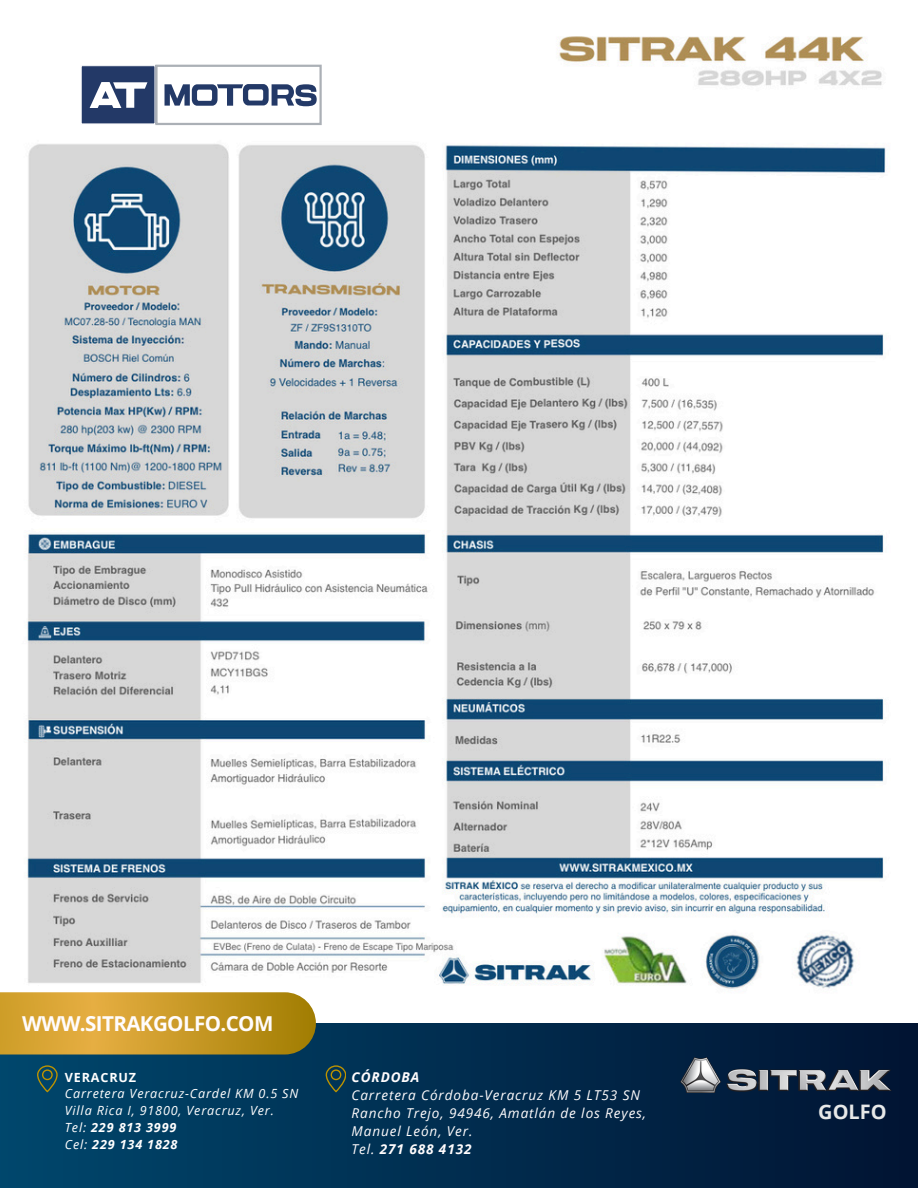
<style>
.page{position:relative;width:918px;height:1188px;background:#fff}
.page>*{position:absolute;margin:0;border:0;box-sizing:border-box;transform-origin:0 0}
.t1{font:700 20.55px "Open Sans";letter-spacing:-.03em;color:#fffcfd}
.t2{font:700 19.95px "Open Sans";color:#e7e8e8}
.t3{font:italic 13.5px "Open Sans";letter-spacing:.065em;color:#fffcfd}
.t4{font:italic 700 13.5px "Open Sans";letter-spacing:.065em;color:#fffcfd}
.t5{font:italic 12.6px "Open Sans";letter-spacing:.065em;color:#fff}
.t6{font:italic 700 12.6px "Open Sans";letter-spacing:.065em;color:#fff}
.t7{font:700 12.6px "Open Sans";letter-spacing:.065em;color:#fff}
.s1{font-weight:400}
</style>
<div class="page">
<img style="left:27px;top:36px;width:859px;height:953px">
<svg style="left:81px;top:65px;width:241px;height:60px"></svg>
<div style="left:0;top:1023px;width:918px;height:165px;background:linear-gradient(to right,#00476c,#011432)"></div>
<svg style="left:0;top:992px;width:316px;height:63px;background:#c89a2b"></svg>
<img style="left:680px;top:1057px;width:212px;height:35px">
<svg style="left:37px;top:1065px;width:20px;height:27px"></svg>
<svg style="left:326px;top:1065px;width:20px;height:27px"></svg>
<p class="t1" style="left:22px;top:1009px;width:253px">WWW.SITRAKGOLFO.COM</p>
<p class="t7" style="left:65px;top:1068px;width:73px">VERACRUZ</p>
<p class="t5" style="left:65px;top:1085px;width:235px">Carretera Veracruz-Cardel KM 0.5 SN</p>
<p class="t5" style="left:65px;top:1102px;width:211px">Villa Rica I, 91800, Veracruz, Ver.</p>
<p class="t6" style="left:65px;top:1119px;width:113px"><span class="s1">Tel:</span> 229 813 3999</p>
<p class="t6" style="left:65px;top:1135px;width:114px"><span class="s1">Cel:</span> 229 134 1828</p>
<p class="t4" style="left:352px;top:1067px;width:69px">CÓRDOBA</p>
<p class="t3" style="left:352px;top:1085px;width:290px">Carretera Córdoba-Veracruz KM 5 LT53 SN</p>
<p class="t3" style="left:352px;top:1103px;width:296px">Rancho Trejo, 94946, Amatlán de los Reyes,</p>
<p class="t3" style="left:352px;top:1121px;width:122px">Manuel León, Ver.</p>
<p class="t4" style="left:352px;top:1140px;width:121px"><span class="s1">Tel.</span> 271 688 4132</p>
<p class="t2" style="left:818px;top:1097px;width:70px">GOLFO</p>
</div>
